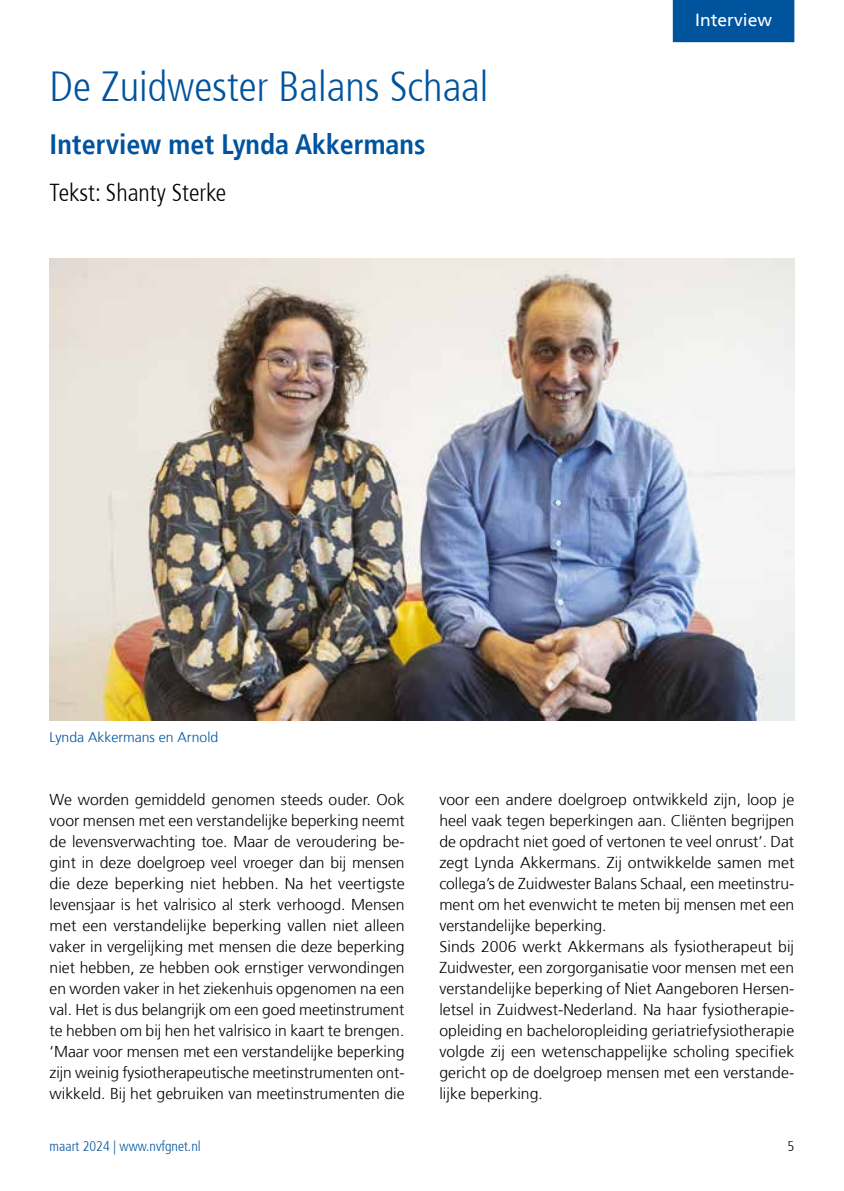
<style>
.page{position:relative;width:844px;height:1191px;background:#fff}
.page>*{position:absolute;margin:0;border:0;box-sizing:border-box;transform-origin:0 0}
.t1{font:300 condensed 42px "Frutiger LT Std";color:#00539d}
.t2{font:700 condensed 28px "Frutiger LT Std";color:#00539d}
.t3{font:300 condensed 24.5px "Frutiger LT Std";color:#000}
.t4{font:17.5px "Frutiger LT Std";color:#fff}
.t5{font:300 15.75px/21px "Frutiger LT Std";color:#000;text-align:justify}
.t6{font:300 condensed 14px "Frutiger LT Std";color:#00539d}
.t7{font:300 14px "Frutiger LT Std";color:#00539d}
.t8{font:300 condensed 14px "Frutiger LT Std";color:#000}
</style>
<div class="page">
<div style="left:672px;top:0;width:122px;height:42px;background:#00539d"></div>
<img style="left:50px;top:258px;width:744px;height:462px">
<h1 class="t1" style="left:50px;top:63px;width:440px">De Zuidwester Balans Schaal</h1>
<h2 class="t2" style="left:50px;top:127px;width:377px">Interview met Lynda Akkermans</h2>
<h3 class="t3" style="left:50px;top:178px;width:178px">Tekst: Shanty Sterke</h3>
<p class="t7" style="left:50px;top:729px;width:170px">Lynda Akkermans en Arnold</p>
<p class="t4" style="left:695px;top:10px;width:78px">Interview</p>
<p class="t5" style="left:50px;top:789px;width:356px">We worden gemiddeld genomen steeds ouder. Ook voor mensen met een verstandelijke beperking neemt de levensverwachting toe. Maar de veroudering be&shy;gint in deze doelgroep veel vroeger dan bij mensen die deze beperking niet hebben. Na het veertigste levensjaar is het valrisico al sterk verhoogd. Mensen met een verstandelijke beperking vallen niet alleen vaker in vergelijking met mensen die deze beperking niet hebben, ze hebben ook ernstiger verwondingen en worden vaker in het ziekenhuis opgenomen na een val. Het is dus belangrijk om een goed meetinstrument te hebben om bij hen het valrisico in kaart te brengen. ‘Maar voor mensen met een verstandelijke beperking zijn weinig fysiotherapeutische meetinstrumenten ont&shy;wikkeld. Bij het gebruiken van meetinstrumenten die</p>
<p class="t5" style="left:439px;top:789px;width:356px;text-align:left">voor een andere doelgroep ontwikkeld zijn, loop je heel vaak tegen beperkingen aan. Cliënten begrijpen de opdracht niet goed of vertonen te veel onrust’. Dat zegt Lynda Akkermans. Zij ontwikkelde samen met collega’s de Zuidwester Balans Schaal, een meetinstru&shy;ment om het evenwicht te meten bij mensen met een verstandelijke beperking.<br>Sinds 2006 werkt Akkermans als fysiotherapeut bij Zuidwester, een zorgorganisatie voor mensen met een verstandelijke beperking of Niet Aangeboren Hersen&shy;letsel in Zuidwest-Nederland. Na haar fysiotherapie&shy;opleiding en bacheloropleiding geriatriefysiotherapie volgde zij een wetenschappelijke scholing specifiek gericht op de doelgroep mensen met een verstande&shy;lijke beperking.</p>
<p class="t6" style="left:50px;top:1138px;width:152px">maart 2024 | www.nvfgnet.nl</p>
<p class="t8" style="left:787px;top:1138px;width:8px">5</p>
</div>
